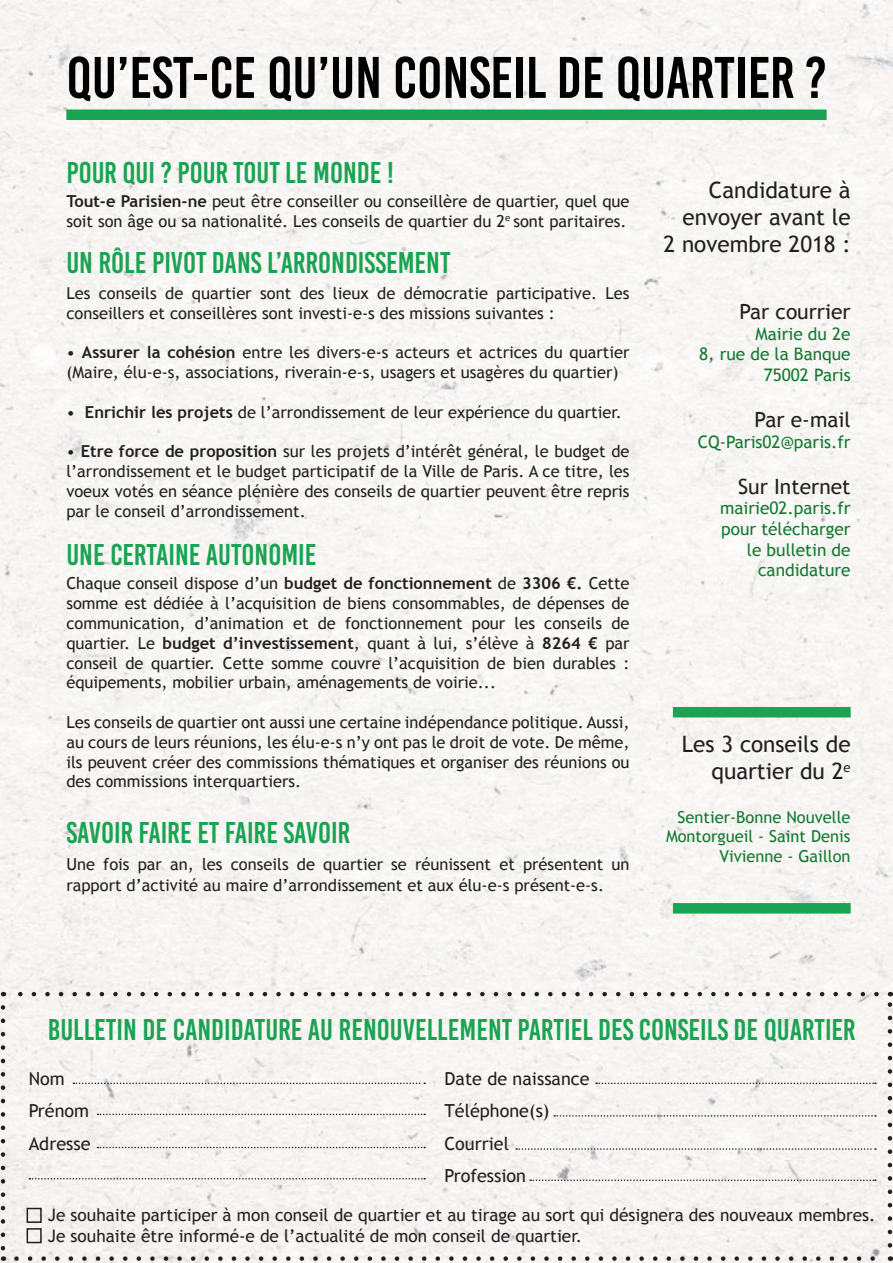
<style>
.page{position:relative;width:893px;height:1263px;background:#fff}
.page>*{position:absolute;margin:0;border:0;box-sizing:border-box;transform-origin:0 0}
.t1{font:58.5px "Bebas Kai";color:#000}
.t2{font:30px "Bebas Kai";color:#1aa352}
.t3{font:22.5px/27px "Trebuchet MS";color:#231f20;text-align:right}
.t4{font:21px "Trebuchet MS";color:#231f20}
.t5{font:18px "Trebuchet MS";color:#231f20}
.t6{font:17.25px "Trebuchet MS";color:#231f20}
.t7{font:17.25px/20.7px "Trebuchet MS";color:#117931;text-align:right}
.t8{font:16.5px/19.8px "Trebuchet MS";color:#231f20}
.t9{font:16.5px "Trebuchet MS";color:#117931}
.s1{font-weight:700}
</style>
<div class="page">
<div style="left:0;top:0;width:893px;height:1160px;background:#f8f6f3"></div>
<div style="left:0;top:1160px;width:893px;height:103px;background:#f6f3f1"></div>
<svg style="left:16px;top:1256px;width:867px;height:5px"></svg>
<svg style="left:10px;top:992px;width:866px;height:4px"></svg>
<svg style="left:1px;top:1007px;width:4px;height:254px"></svg>
<svg style="left:888px;top:992px;width:4px;height:253px"></svg>
<svg style="left:73px;top:1082px;width:352px;height:2px"></svg>
<svg style="left:516px;top:1148px;width:360px;height:2px"></svg>
<svg style="left:554px;top:1115px;width:322px;height:1px"></svg>
<svg style="left:596px;top:1082px;width:280px;height:2px"></svg>
<svg style="left:29px;top:1178px;width:396px;height:1px"></svg>
<svg style="left:97px;top:1147px;width:328px;height:1px"></svg>
<svg style="left:97px;top:1113px;width:328px;height:2px"></svg>
<svg style="left:530px;top:1179px;width:346px;height:2px"></svg>
<div style="left:27px;top:1208px;width:15px;height:15px;border:2px solid #231f20"></div>
<div style="left:27px;top:1228px;width:15px;height:15px;border:2px solid #231f20"></div>
<div style="left:66px;top:109px;width:761px;height:11px;background:#1aa352"></div>
<div style="left:673px;top:707px;width:178px;height:10px;background:#1aa352"></div>
<div style="left:673px;top:903px;width:178px;height:10px;background:#1aa352"></div>
<p class="t1" style="left:66px;top:46px;width:762px">QU’EST-CE QU’UN CONSEIL DE QUARTIER ?</p>
<p class="t2" style="left:66px;top:157px;width:329px">POUR QUI ? POUR TOUT LE MONDE !</p>
<p class="t8" style="left:66px;top:191px;width:565px"><span class="s1">Tout-e Parisien-ne</span> peut être conseiller ou conseillère de quartier, quel que soit son âge ou sa nationalité. Les conseils de quartier du 2<sup>e</sup> sont paritaires.</p>
<p class="t2" style="left:66px;top:247px;width:386px">UN RÔLE PIVOT DANS L’ARRONDISSEMENT</p>
<p class="t8" style="left:66px;top:283px;width:565px">Les conseils de quartier sont des lieux de démocratie participative. Les conseillers et conseillères sont investi-e-s des missions suivantes :</p>
<p class="t8" style="left:66px;top:343px;width:565px">• <span class="s1">Assurer la cohésion</span> entre les divers-e-s acteurs et actrices du quartier (Maire, élu-e-s, associations, riverain-e-s, usagers et usagères du quartier)</p>
<p class="t8" style="left:66px;top:402px;width:557px">• <span class="s1">Enrichir les projets</span> de l’arrondissement de leur expérience du quartier.</p>
<p class="t8" style="left:66px;top:442px;width:565px;text-align:justify">• <span class="s1">Etre force de proposition</span> sur les projets d’intérêt général, le budget de l’arrondissement et le budget participatif de la Ville de Paris. A ce titre, les voeux votés en séance plénière des conseils de quartier peuvent être repris par le conseil d’arrondissement.</p>
<p class="t2" style="left:66px;top:538px;width:252px">UNE CERTAINE AUTONOMIE</p>
<p class="t8" style="left:66px;top:574px;width:565px;text-align:justify">Chaque conseil dispose d’un <span class="s1">budget de fonctionnement</span> de <span class="s1">3306 €.</span> Cette somme est dédiée à l’acquisition de biens consommables, de dépenses de communication, d’animation et de fonctionnement pour les conseils de quartier. Le <span class="s1">budget d’investissement</span>, quant à lui, s’élève à <span class="s1">8264 €</span> par conseil de quartier. Cette somme couvre l’acquisition de bien durables : équipements, mobilier urbain, aménagements de voirie...</p>
<p class="t8" style="left:66px;top:712px;width:565px;text-align:justify">Les conseils de quartier ont aussi une certaine indépendance politique. Aussi, au cours de leurs réunions, les élu-e-s n’y ont pas le droit de vote. De même, ils peuvent créer des commissions thématiques et organiser des réunions ou des commissions interquartiers.</p>
<p class="t2" style="left:66px;top:817px;width:285px">SAVOIR FAIRE ET FAIRE SAVOIR</p>
<p class="t8" style="left:66px;top:853px;width:565px;line-height:21.6px">Une fois par an, les conseils de quartier se réunissent et présentent un rapport d’activité au maire d’arrondissement et aux élu-e-s présent-e-s.</p>
<p class="t3" style="left:682px;top:177px;width:170px">Candidature à envoyer avant le</p>
<p class="t3" style="left:664px;top:231px;width:189px">2 novembre 2018 :</p>
<p class="t4" style="left:739px;top:299px;width:113px">Par courrier</p>
<p class="t7" style="left:755px;top:323px;width:97px">Mairie du 2e</p>
<p class="t7" style="left:699px;top:344px;width:153px">8, rue de la Banque<br>75002 Paris</p>
<p class="t4" style="left:755px;top:407px;width:98px">Par e-mail</p>
<p class="t7" style="left:698px;top:431px;width:154px">CQ-Paris02@paris.fr</p>
<p class="t4" style="left:738px;top:474px;width:114px">Sur Internet</p>
<p class="t7" style="left:720px;top:498px;width:132px">mairie02.paris.fr</p>
<p class="t7" style="left:721px;top:519px;width:131px">pour télécharger</p>
<p class="t7" style="left:747px;top:539px;width:105px">le bulletin de</p>
<p class="t7" style="left:758px;top:560px;width:94px">candidature</p>
<p class="t3" style="left:682px;top:731px;width:170px">Les 3 conseils de quartier du 2<sup>e</sup></p>
<p class="t9" style="left:678px;top:807px;width:175px">Sentier-Bonne Nouvelle</p>
<p class="t9" style="left:666px;top:827px;width:186px">Montorgueil - Saint Denis</p>
<p class="t9" style="left:720px;top:847px;width:132px">Vivienne - Gaillon</p>
<p class="t2" style="left:48px;top:1014px;width:809px">BULLETIN DE CANDIDATURE AU RENOUVELLEMENT PARTIEL DES CONSEILS DE QUARTIER</p>
<p class="t5" style="left:29px;top:1068px;width:38px">Nom</p>
<p class="t5" style="left:29px;top:1100px;width:62px">Prénom</p>
<p class="t5" style="left:29px;top:1132px;width:63px">Adresse</p>
<p class="t5" style="left:444px;top:1068px;width:147px">Date de naissance</p>
<p class="t5" style="left:444px;top:1100px;width:107px">Téléphone(s)</p>
<p class="t5" style="left:444px;top:1132px;width:66px">Courriel</p>
<p class="t5" style="left:444px;top:1165px;width:83px">Profession</p>
<p class="t6" style="left:48px;top:1205px;width:829px">Je souhaite participer à mon conseil de quartier et au tirage au sort qui désignera des nouveaux membres.</p>
<p class="t6" style="left:48px;top:1226px;width:536px">Je souhaite être informé-e de l’actualité de mon conseil de quartier.</p>
</div>
